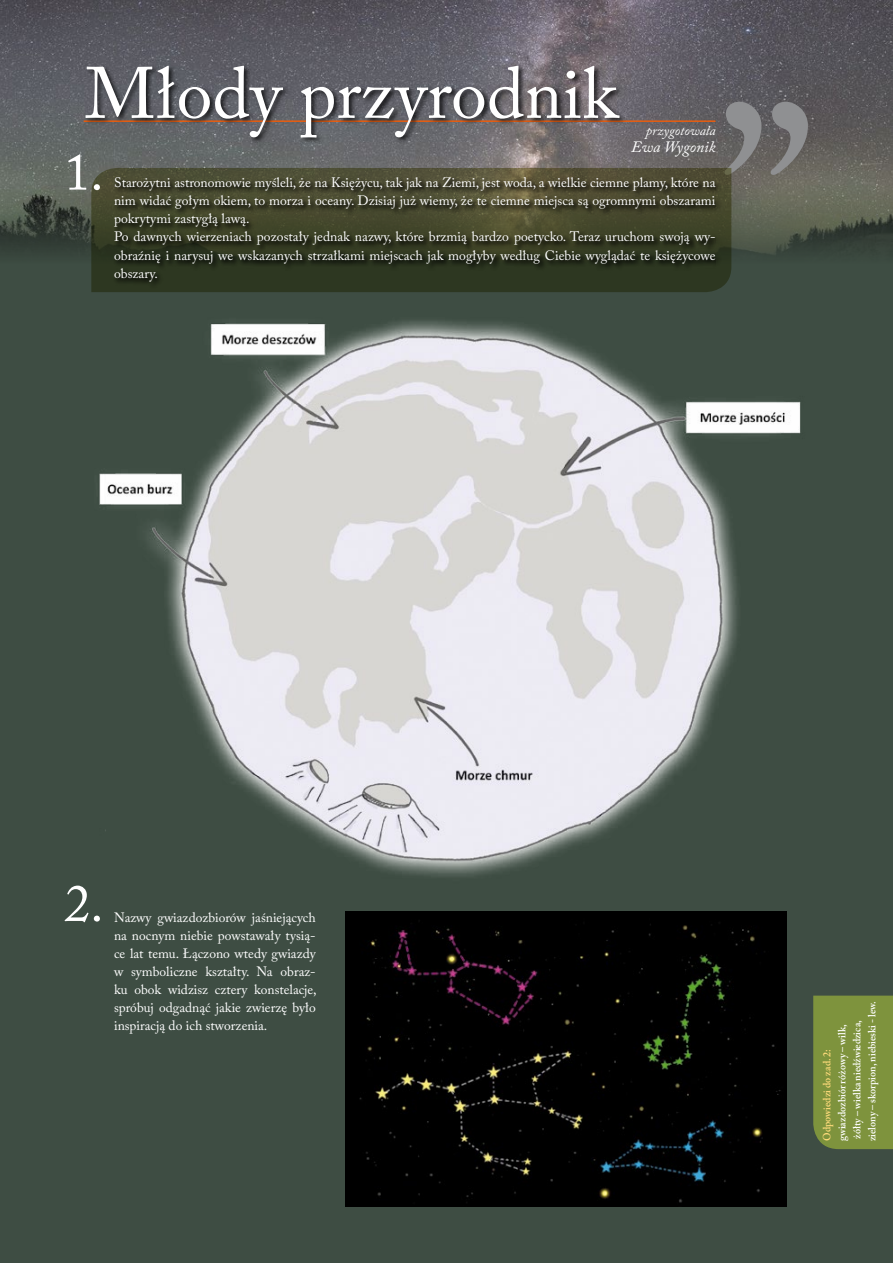
<style>
.page{position:relative;width:893px;height:1263px;background:#3e4d43}
.page>*{position:absolute;margin:0;border:0;box-sizing:border-box;transform-origin:0 0}
.t1{font:72px "Adobe Caslon Pro";color:#fff}
.t2{font:51.75px "Adobe Caslon Pro";color:#fff}
.t3{font:italic 15.75px "Adobe Caslon Pro";color:#fff}
.t4{font:13.65px/18.1px "Adobe Caslon Pro";color:#fff}
.t5{font:13.5px/18px "Adobe Caslon Pro";color:#fff;text-align:justify}
.t6{font:italic 13.5px "Adobe Caslon Pro";color:#fff}
.t7{font:600 10.5px/15px "Adobe Caslon Pro";color:#fff;scale:.96 1}
.t8{font:600 10.5px "Adobe Caslon Pro";color:#ffdb7b;scale:.96 1}
</style>
<div class="page">
<img style="left:0;top:0;width:893px;height:269px">
<hr style="left:84px;top:120px;width:631px;height:2px;background:#e95d0f">
<svg style="left:724px;top:102px;width:84px;height:73px;background:#777676"></svg>
<div style="left:84px;top:64px;width:543px;height:80px;background:#000;opacity:.75"></div>
<div style="left:813px;top:995px;width:80px;height:154px;background:#7e933d"></div>
<svg style="left:91px;top:168px;width:640px;height:124px"></svg>
<div style="left:113px;top:176px;width:610px;height:113px;background:#000;opacity:.75"></div>
<div style="left:114px;top:177px;width:602px;height:112px;background:#000;opacity:.75"></div>
<div style="left:345px;top:912px;width:441px;height:294px;background:#000"></div>
<img style="left:99px;top:321px;width:702px;height:555px">
<h1 class="t1" style="left:85px;top:51px;width:534px">Młody przyrodnik</h1>
<p class="t6" style="left:646px;top:123px;width:71px">przygotowała</p>
<p class="t3" style="left:631px;top:137px;width:86px">Ewa Wygonik</p>
<h2 class="t2" style="left:64px;top:141px;width:41px">1.</h2>
<p class="t4" style="left:114px;top:173px;width:603px">Starożytni astronomowie myśleli, że na Księżycu, tak jak na Ziemi, jest woda, a wielkie ciemne plamy, które na nim widać gołym okiem, to morza i oceany. Dzisiaj już wiemy, że te ciemne miejsca są ogromnymi obszarami pokrytymi zastygłą lawą.<br>Po dawnych wierzeniach pozostały jednak nazwy, które brzmią bardzo poetycko. Teraz uruchom swoją wy&shy;obraźnię i narysuj we wskazanych strzałkami miejscach jak mogłyby według Ciebie wyglądać te księżycowe obszary.</p>
<h2 class="t2" style="left:64px;top:873px;width:41px">2.</h2>
<p class="t5" style="left:114px;top:908px;width:204px">Nazwy gwiazdozbiorów jaśniejących na nocnym niebie powstawały tysią&shy;ce lat temu. Łączono wtedy gwiazdy w symboliczne kształty. Na obraz&shy;ku obok widzisz cztery konstelacje, spróbuj odgadnąć jakie zwierzę było inspiracją do ich stworzenia.</p>
<p class="t7" style="left:834px;top:1141px;width:148px;rotate:-90deg">gwiazdozbiór różowy – wilk, żółty – wielka niedźwiedzica, zielony – skorpion, niebieski - lew.</p>
<p class="t8" style="left:821px;top:1141px;width:98px;rotate:-90deg">odpowiedzi do zad. 2:</p>
</div>
